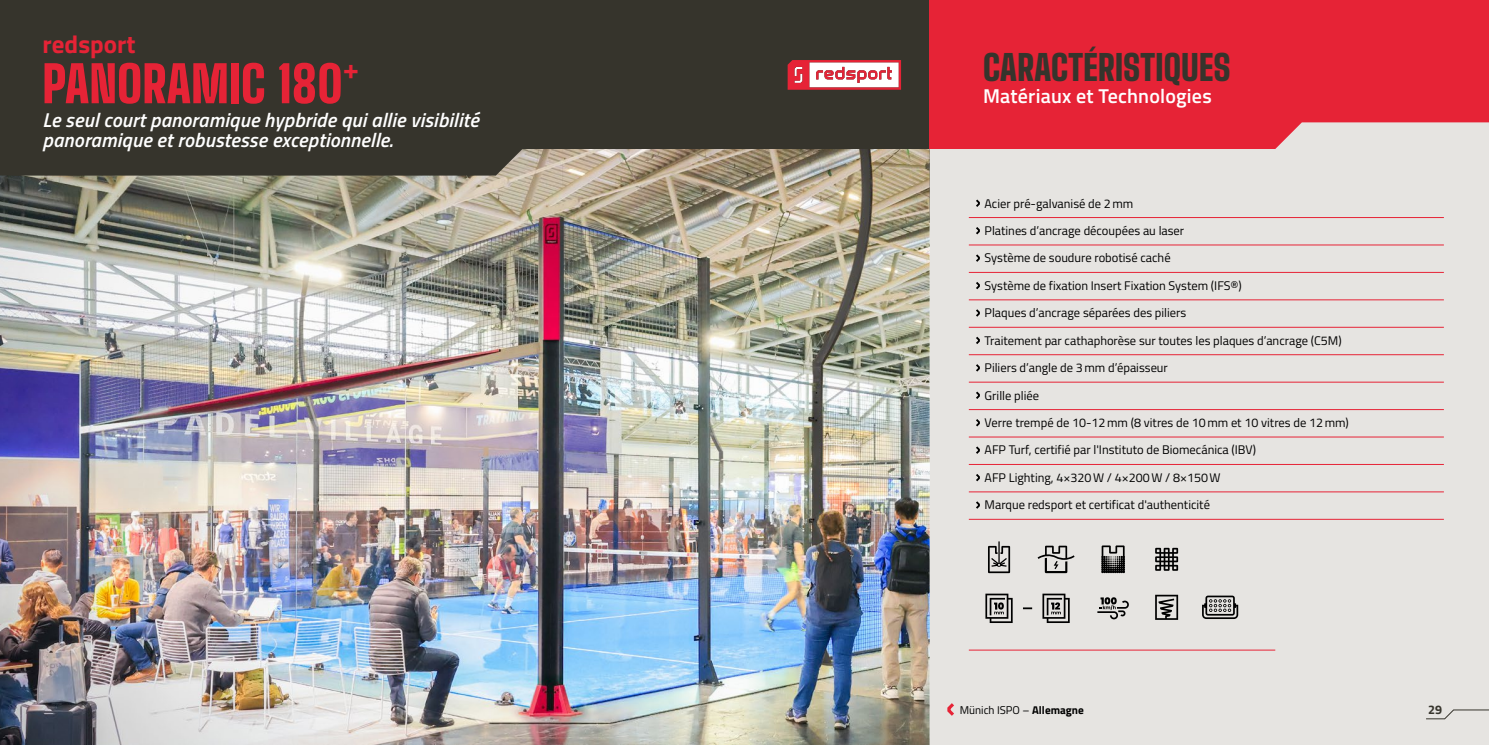
<style>
.page{position:relative;width:1489px;height:745px;background:#fff}
.page>*{position:absolute;margin:0;border:0;box-sizing:border-box;transform-origin:0 0}
.t1{font:900 50px "Big Shoulders Display";letter-spacing:.01em;color:#e62336}
.t2{font:900 35px "Big Shoulders Display";letter-spacing:.01em;color:#36342c}
.t3{font:700 25px "Titillium Web";color:#e62336}
.t4{font:italic 600 20px/20px "Titillium Web";letter-spacing:.01em;color:#fff}
.t5{font:600 20px "Titillium Web";letter-spacing:.01em;color:#fff}
.t6{font:12.5px/27.4px "Titillium Web";color:#000}
.t7{font:700 12.5px "Titillium Web";color:#36342c}
.t8{font:11.25px "Titillium Web";color:#000}
.s1{font-weight:700}
</style>
<div class="page">
<div style="left:0;top:0;width:929px;height:222px;background:#36342c"></div>
<div style="left:929px;top:0;width:559px;height:149px;background:#e62336"></div>
<div style="left:929px;top:122px;width:559px;height:622px;background:#e6e4e1"></div>
<img style="left:0;top:149px;width:929px;height:595px">
<hr style="left:968px;top:217px;width:475px;height:1px;background:#e62336">
<hr style="left:968px;top:244px;width:475px;height:1px;background:#e62336">
<hr style="left:968px;top:272px;width:475px;height:1px;background:#e62336">
<hr style="left:968px;top:299px;width:475px;height:1px;background:#e62336">
<hr style="left:968px;top:326px;width:475px;height:1px;background:#e62336">
<hr style="left:968px;top:354px;width:475px;height:1px;background:#e62336">
<hr style="left:968px;top:381px;width:475px;height:1px;background:#e62336">
<hr style="left:968px;top:409px;width:475px;height:1px;background:#e62336">
<hr style="left:968px;top:436px;width:475px;height:1px;background:#e62336">
<hr style="left:968px;top:463px;width:475px;height:1px;background:#e62336">
<hr style="left:968px;top:491px;width:475px;height:1px;background:#e62336">
<hr style="left:968px;top:518px;width:475px;height:1px;background:#e62336">
<svg style="left:973px;top:197px;width:7px;height:12px"></svg>
<svg style="left:973px;top:225px;width:7px;height:11px"></svg>
<svg style="left:973px;top:252px;width:7px;height:12px"></svg>
<svg style="left:973px;top:280px;width:7px;height:11px"></svg>
<svg style="left:973px;top:307px;width:7px;height:11px"></svg>
<svg style="left:973px;top:334px;width:7px;height:12px"></svg>
<svg style="left:973px;top:362px;width:7px;height:11px"></svg>
<svg style="left:973px;top:389px;width:7px;height:12px"></svg>
<svg style="left:973px;top:417px;width:7px;height:11px"></svg>
<svg style="left:973px;top:444px;width:7px;height:11px"></svg>
<svg style="left:973px;top:471px;width:7px;height:12px"></svg>
<svg style="left:973px;top:499px;width:7px;height:11px"></svg>
<hr style="left:968px;top:649px;width:307px;height:1px;background:#e62336">
<svg style="left:787px;top:60px;width:114px;height:30px;background:#e8969d"></svg>
<svg style="left:987px;top:541px;width:23px;height:31px"></svg>
<svg style="left:1037px;top:545px;width:37px;height:27px"></svg>
<svg style="left:1101px;top:545px;width:23px;height:27px"></svg>
<svg style="left:1155px;top:547px;width:22px;height:23px"></svg>
<svg style="left:985px;top:593px;width:27px;height:29px"></svg>
<svg style="left:1155px;top:594px;width:22px;height:25px"></svg>
<svg style="left:1201px;top:595px;width:37px;height:23px"></svg>
<svg style="left:1097px;top:597px;width:31px;height:22px"></svg>
<svg style="left:1042px;top:593px;width:27px;height:29px"></svg>
<svg style="left:945px;top:699px;width:12px;height:19px"></svg>
<svg style="left:1424px;top:708px;width:64px;height:11px"></svg>
<h3 class="t3" style="left:43px;top:25px;width:94px">redsport</h3>
<h1 class="t1" style="left:43px;top:41px;width:318px">PANORAMIC 180<sup>+</sup></h1>
<h3 class="t4" style="left:43px;top:109px;width:438px">Le seul court panoramique hypbride qui allie visibilité panoramique et robustesse exceptionnelle.</h3>
<h2 class="t2" style="left:982px;top:37px;width:249px">CARACTÉRISTIQUES</h2>
<h3 class="t5" style="left:982px;top:81px;width:230px">Matériaux et Technologies</h3>
<p class="t6" style="left:984px;top:189px;width:366px">Acier pré-galvanisé de 2mm<br>Platines d’ancrage découpées au laser<br>Système de soudure robotisé caché<br>Système de fixation Insert Fixation System (IFS®)<br>Plaques d’ancrage séparées des piliers<br>Traitement par cathaphorèse sur toutes les plaques d’ancrage (C5M)<br>Piliers d’angle de 3mm d’épaisseur<br>Grille pliée<br>Verre trempé de 10-12mm (8 vitres de 10mm et 10 vitres de 12mm)<br>AFP Turf, certifié par l'Instituto de Biomecánica (IBV)<br>AFP Lighting, 4×320W / 4×200W / 8×150W<br>Marque redsport et certificat d'authenticité</p>
<p class="t8" style="left:959px;top:700px;width:126px">Münich ISPO – <span class="s1">Allemagne</span></p>
<p class="t7" style="left:1427px;top:699px;width:15px">29</p>
</div>
